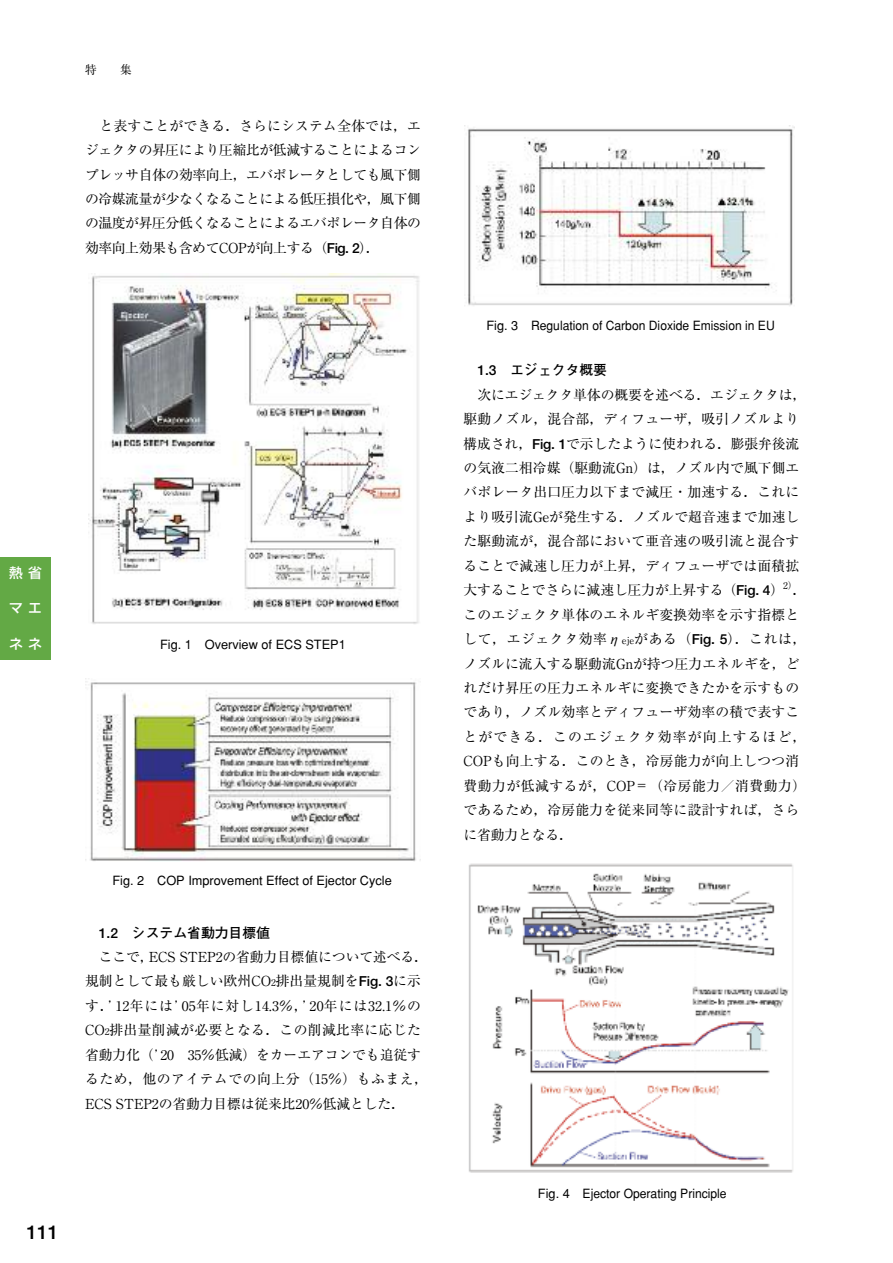
<style>
.page{position:relative;width:893px;height:1263px;background:#fff}
.page>*{position:absolute;margin:0;border:0;box-sizing:border-box;transform-origin:0 0}
.t1{font:700 19.2px "Futo Go B101";color:#000}
.t2{font:13.8px/24.5px "Ryumin";letter-spacing:.015em;color:#000}
.t3{font:700 13.8px "Futo Go B101";color:#000}
.t4{font:500 13.8px "Shin Go";color:#fff}
.t5{font:500 12.75px "Gothic BBB";color:#000}
.t6{font:11.7px "Ryumin";color:#000}
.t7{font:9.6px "Ryumin";color:#000}
.s1{font-family:"Futo Go B101";font-weight:700}
.s2{font-size:9.6px}
</style>
<div class="page">
<div style="left:0;top:557px;width:51px;height:102px;background:#63a945"></div>
<img style="left:88px;top:273px;width:332px;height:351px">
<img style="left:86px;top:678px;width:330px;height:183px">
<img style="left:464px;top:125px;width:330px;height:181px">
<img style="left:468px;top:863px;width:325px;height:310px">
<p class="t6" style="left:85px;top:62px;width:13px">特</p>
<p class="t6" style="left:120px;top:62px;width:13px">集</p>
<p class="t2" style="left:85px;top:113px;width:337px;text-align:justify;text-indent:14px">と表すことができる．さらにシステム全体では，エジェクタの昇圧により圧縮比が低減することによるコンプレッサ自体の効率向上，エバポレータとしても風下側の冷媒流量が少なくなることによる低圧損化や，風下側の温度が昇圧分低くなることによるエバポレータ自体の効率向上効果も含めてCOPが向上する（<span class="s1">Fig. 2</span>）．</p>
<p class="t4" style="left:9px;top:563px;width:34px">熱省</p>
<p class="t4" style="left:9px;top:599px;width:34px">マエ</p>
<p class="t4" style="left:9px;top:635px;width:34px">ネネ</p>
<p class="t5" style="left:160px;top:637px;width:187px">Fig. 1 Overview of ECS STEP1</p>
<p class="t5" style="left:113px;top:873px;width:281px">Fig. 2 COP Improvement Effect of Ejector Cycle</p>
<p class="t3" style="left:99px;top:924px;width:173px">1.2 システム省動力目標値</p>
<p class="t2" style="left:85px;top:944px;width:344px;text-indent:14px">ここで，ECS STEP2の省動力目標値について述べる．規制として最も厳しい欧州CO<span class="s2">2</span>排出量規制を<span class="s1">Fig. 3</span>に示す．’12年には’05年に対し14.3％，’20年には32.1％の<br>CO<span class="s2">2</span>排出量削減が必要となる．この削減比率に応じた省動力化（’20 35％低減）をカーエアコンでも追従するため，他のアイテムでの向上分（15％）もふまえ，<br>ECS STEP2の省動力目標は従来比20％低減とした．</p>
<h1 class="t1" style="left:27px;top:1221px;width:33px">111</h1>
<p class="t5" style="left:486px;top:318px;width:290px">Fig. 3 Regulation of Carbon Dioxide Emission in EU</p>
<p class="t3" style="left:477px;top:362px;width:131px">1.3 エジェクタ概要</p>
<p class="t2" style="left:463px;top:382px;width:344px;text-indent:14px">次にエジェクタ単体の概要を述べる．エジェクタは，駆動ノズル，混合部，ディフューザ，吸引ノズルより構成され，<span class="s1">Fig. 1</span>で示したように使われる．膨張弁後流の気液二相冷媒（駆動流Gn）は，ノズル内で風下側エバポレータ出口圧力以下まで減圧・加速する．これにより吸引流Geが発生する．ノズルで超音速まで加速した駆動流が，混合部において亜音速の吸引流と混合することで減速し圧力が上昇，ディフューザでは面積拡大することでさらに減速し圧力が上昇する（<span class="s1">Fig. 4</span>）</p>
<p class="t7" style="left:783px;top:580px;width:16px">2）</p>
<p class="t2" style="left:463px;top:578px;width:344px;text-indent:329px">．このエジェクタ単体のエネルギ変換効率を示す指標として，エジェクタ効率η<span class="s2">eje</span>がある（<span class="s1">Fig. 5</span>）．これは，ノズルに流入する駆動流Gnが持つ圧力エネルギを，どれだけ昇圧の圧力エネルギに変換できたかを示すものであり，ノズル効率とディフューザ効率の積で表すことができる．このエジェクタ効率が向上するほど，<br>COPも向上する．このとき，冷房能力が向上しつつ消費動力が低減するが，COP＝（冷房能力／消費動力）であるため，冷房能力を従来同等に設計すれば，さらに省動力となる．</p>
<p class="t5" style="left:538px;top:1185px;width:190px">Fig. 4 Ejector Operating Principle</p>
</div>
